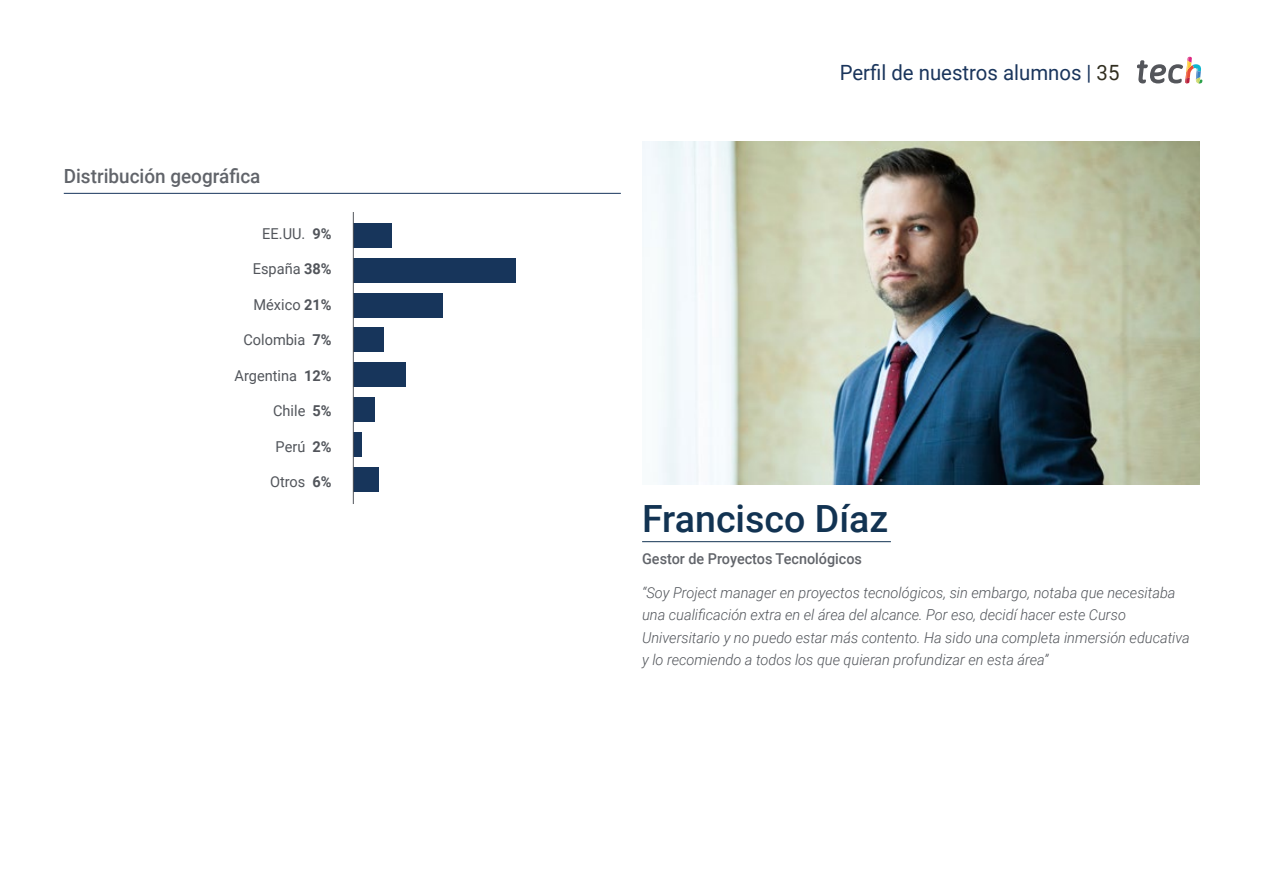
<style>
.page{position:relative;width:1263px;height:893px;background:#fff}
.page>*{position:absolute;margin:0;border:0;box-sizing:border-box;transform-origin:0 0}
.t1{font:500 37.5px "Roboto";color:#123352}
.t2{font:21px "Roboto";color:#1a355c}
.t3{font:500 19.5px "Roboto";color:#61646a}
.t4{font:italic 300 15px/22.5px "Roboto";color:#52555b}
.t5{font:15px "Roboto";color:#52555b}
.t6{font:500 15px "Roboto";color:#61646a;scale:.96 1}
.s1{font-weight:700}
.s2{color:#312e20}
</style>
<div class="page">
<img style="left:642px;top:141px;width:557px;height:343px">
<hr style="left:64px;top:193px;width:557px;height:1px;background:#17355b">
<div style="left:353px;top:223px;width:39px;height:25px;background:#17355b"></div>
<div style="left:353px;top:397px;width:22px;height:25px;background:#17355b"></div>
<div style="left:353px;top:258px;width:163px;height:25px;background:#17355b"></div>
<div style="left:353px;top:432px;width:9px;height:25px;background:#17355b"></div>
<div style="left:353px;top:293px;width:90px;height:24px;background:#17355b"></div>
<div style="left:353px;top:467px;width:26px;height:24px;background:#17355b"></div>
<div style="left:353px;top:327px;width:31px;height:25px;background:#17355b"></div>
<div style="left:353px;top:362px;width:53px;height:25px;background:#17355b"></div>
<hr style="left:353px;top:212px;width:1px;height:292px;background:#52555b">
<svg style="left:1137px;top:57px;width:65px;height:27px"></svg>
<hr style="left:642px;top:541px;width:249px;height:1px;background:#123352">
<h3 class="t3" style="left:64px;top:162px;width:198px">Distribución geográfica</h3>
<p class="t5" style="left:262px;top:223px;width:71px">EE.UU. <span class="s1">9%</span></p>
<p class="t5" style="left:253px;top:258px;width:80px">España <span class="s1">38%</span></p>
<p class="t5" style="left:254px;top:294px;width:80px">México <span class="s1">21%</span></p>
<p class="t5" style="left:243px;top:329px;width:90px">Colombia <span class="s1">7%</span></p>
<p class="t5" style="left:235px;top:365px;width:99px">Argentina <span class="s1">12%</span></p>
<p class="t5" style="left:273px;top:400px;width:60px">Chile <span class="s1">5%</span></p>
<p class="t5" style="left:276px;top:436px;width:58px">Perú <span class="s1">2%</span></p>
<p class="t5" style="left:270px;top:471px;width:63px">Otros <span class="s1">6%</span></p>
<h2 class="t2" style="left:840px;top:57px;width:281px">Perfil de nuestros alumnos | <span class="s2">35</span></h2>
<h1 class="t1" style="left:642px;top:493px;width:248px">Francisco Díaz</h1>
<p class="t6" style="left:642px;top:549px;width:231px">Gestor de Proyectos Tecnológicos</p>
<p class="t4" style="left:642px;top:580px;width:549px">“Soy Project manager en proyectos tecnológicos, sin embargo, notaba que necesitaba una cualificación extra en el área del alcance. Por eso, decidí hacer este Curso Universitario y no puedo estar más contento. Ha sido una completa inmersión educativa y lo recomiendo a todos los que quieran profundizar en esta área”</p>
</div>
